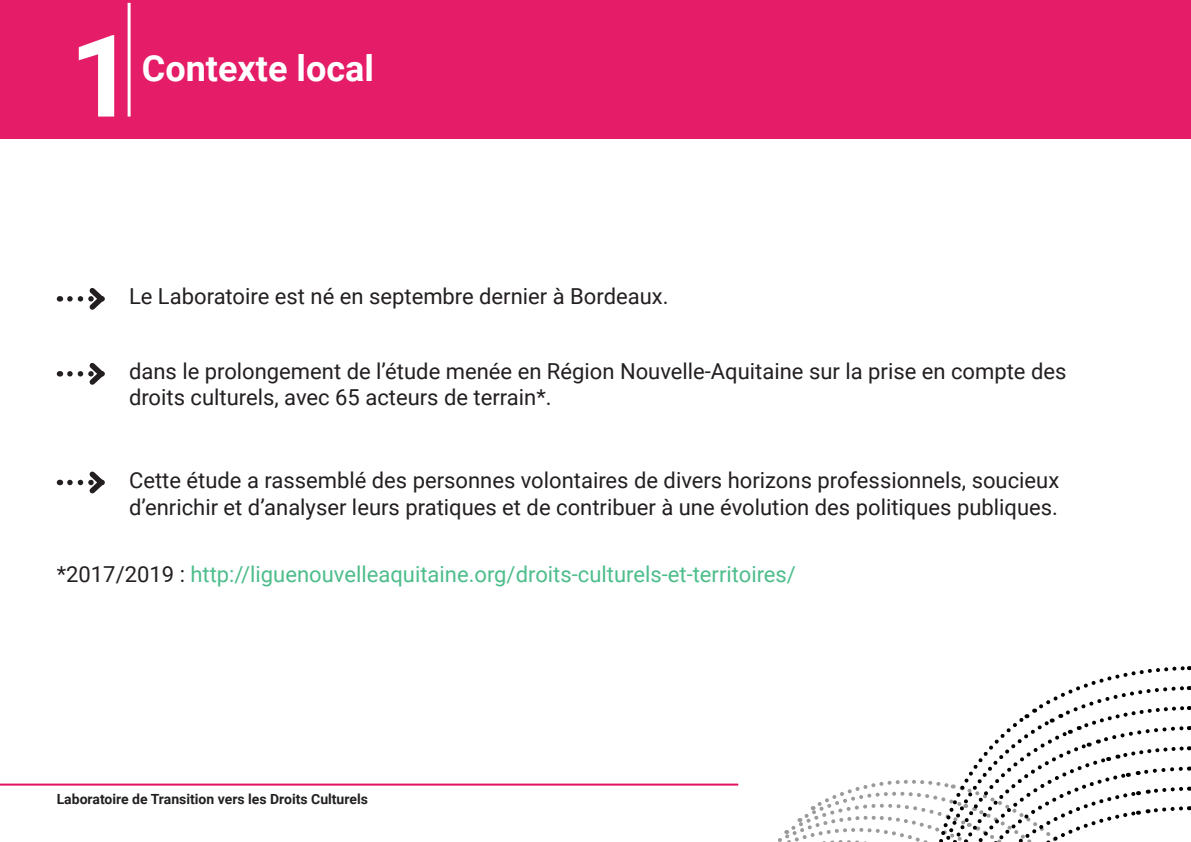
<style>
.page{position:relative;width:1191px;height:842px;background:#fff}
.page>*{position:absolute;margin:0;border:0;box-sizing:border-box;transform-origin:0 0}
.t1{font:700 114.3px "Roboto";color:#fff}
.t2{font:700 36px "Roboto";color:#fff}
.t3{font:22px/26.4px "Roboto";color:#231f20}
.t4{font:22px "Roboto";color:#4dbd8b}
.t5{font:700 14px "Roboto";color:#231f20}
.s1{color:#231f20}
</style>
<div class="page">
<hr style="left:0;top:784px;width:738px;height:2px;background:#e0115f">
<svg style="left:721px;top:666px;width:469px;height:176px"></svg>
<div style="left:0;top:0;width:1191px;height:139px;background:#e51d68"></div>
<svg style="left:70px;top:288px;width:35px;height:22px"></svg>
<svg style="left:70px;top:362px;width:35px;height:23px"></svg>
<svg style="left:70px;top:471px;width:35px;height:23px"></svg>
<hr style="left:128px;top:3px;width:3px;height:114px;background:#fff">
<p class="t1" style="left:69px;top:-4px;width:67px">1</p>
<p class="t2" style="left:142px;top:43px;width:234px">Contexte local</p>
<p class="t3" style="left:129px;top:282px;width:541px">Le Laboratoire est né en septembre dernier à Bordeaux.</p>
<p class="t3" style="left:129px;top:357px;width:939px">dans le prolongement de l’étude menée en Région Nouvelle-Aquitaine sur la prise en compte des droits culturels, avec 65 acteurs de terrain*.</p>
<p class="t3" style="left:129px;top:467px;width:931px">Cette étude a rassemblé des personnes volontaires de divers horizons professionnels, soucieux d’enrichir et d’analyser leurs pratiques et de contribuer à une évolution des politiques publiques.</p>
<p class="t4" style="left:57px;top:559px;width:741px"><span class="s1">*2017/2019 :</span> http://liguenouvelleaquitaine.org/droits-culturels-et-territoires/</p>
<p class="t5" style="left:57px;top:789px;width:313px">Laboratoire de Transition vers les Droits Culturels</p>
</div>
